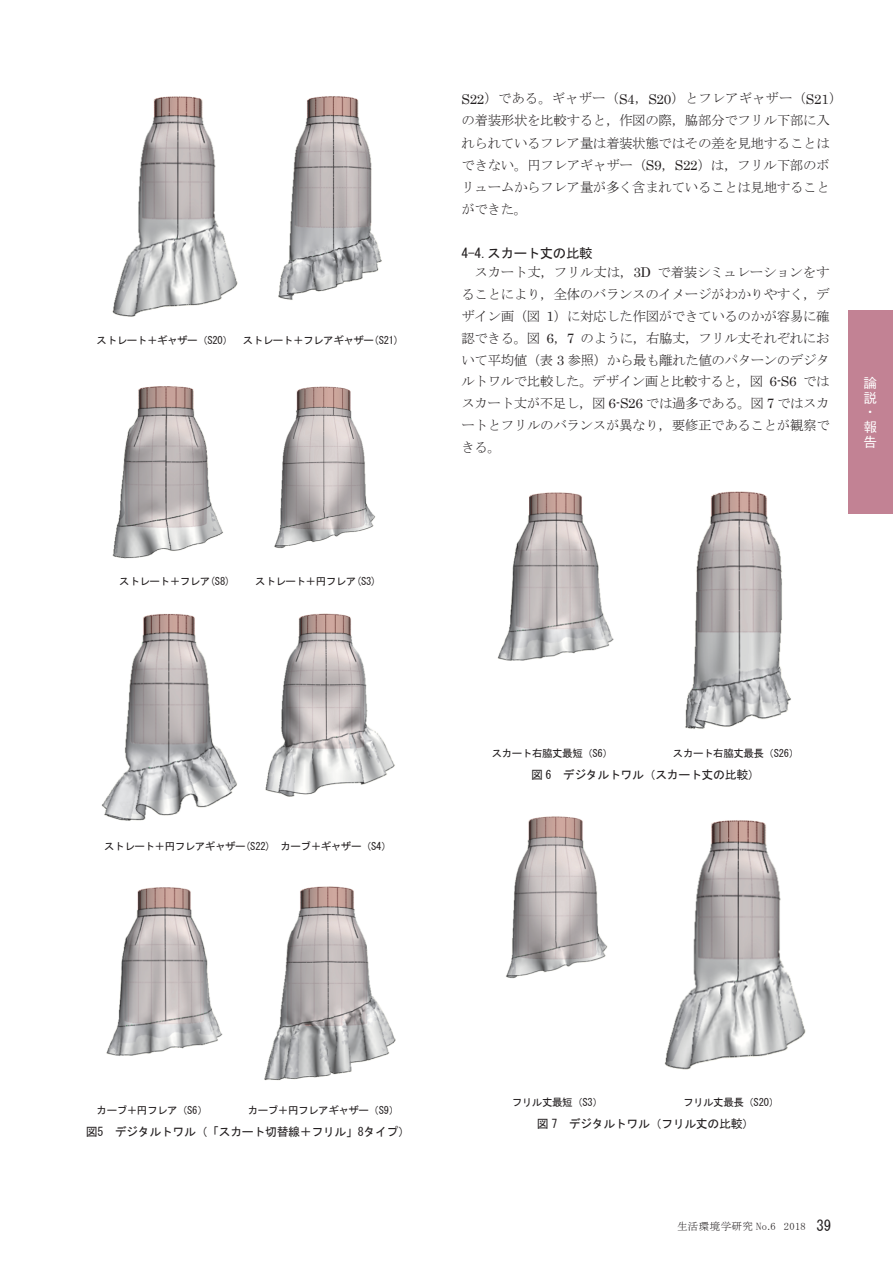
<style>
.page{position:relative;width:893px;height:1263px;background:#fff}
.page>*{position:absolute;margin:0;border:0;box-sizing:border-box;transform-origin:0 0}
.t1{font:13.5px/21.8px "MS Mincho";letter-spacing:-.025em;color:#231f20}
.t2{font:13.5px "MS Gothic";letter-spacing:-.035em;color:#231f20}
.t3{font:500 13.5px/14.9px "Gothic BBB Pro";color:#fff}
.t4{font:12px "MS Gothic";letter-spacing:-.03em;color:#231f20}
.t5{font:10.5px "MS Gothic";letter-spacing:-.04em;color:#231f20}
.t6{font:10.5px "MS Mincho";letter-spacing:.03em;color:#231f20}
.s1{font-family:"Century"}
.s2{font-family:"MS Gothic";font-size:15px}
</style>
<div class="page">
<div style="left:848px;top:310px;width:45px;height:204px;background:#c28294"></div>
<img style="left:112px;top:96px;width:126px;height:221px">
<img style="left:278px;top:96px;width:104px;height:204px">
<img style="left:112px;top:386px;width:111px;height:173px">
<img style="left:274px;top:386px;width:102px;height:163px">
<img style="left:685px;top:491px;width:106px;height:238px">
<img style="left:664px;top:820px;width:142px;height:250px">
<img style="left:497px;top:492px;width:117px;height:169px">
<img style="left:506px;top:816px;width:102px;height:163px">
<img style="left:265px;top:613px;width:130px;height:184px">
<img style="left:101px;top:613px;width:136px;height:208px">
<img style="left:264px;top:886px;width:132px;height:195px">
<img style="left:106px;top:887px;width:117px;height:169px">
<p class="t5" style="left:97px;top:335px;width:304px">ストレート＋ギャザー（S20） ストレート＋フレアギャザー(S21)</p>
<p class="t5" style="left:119px;top:576px;width:113px">ストレート＋フレア(S8)</p>
<p class="t5" style="left:255px;top:576px;width:123px">ストレート＋円フレア(S3)</p>
<p class="t5" style="left:104px;top:840px;width:289px">ストレート＋円フレアギャザー(S22) カーブ＋ギャザー（S4）</p>
<p class="t1" style="left:461px;top:88px;width:383px"><span class="s1">S22</span>）である。ギャザー（<span class="s1">S4</span>，<span class="s1">S20</span>）とフレアギャザー（<span class="s1">S21</span>）の着装形状を比較すると，作図の際，脇部分でフリル下部に入れられているフレア量は着装状態ではその差を見地することはできない。円フレアギャザー（<span class="s1">S9</span>，<span class="s1">S22</span>）は，フリル下部のボリュームからフレア量が多く含まれていることは見地することができた。</p>
<p class="t2" style="left:461px;top:246px;width:133px">4-4.スカート丈の比較</p>
<p class="t1" style="left:461px;top:262px;width:370px;text-align:justify;text-indent:13px">スカート丈，フリル丈は，<span class="s1">3D</span> で着装シミュレーションをすることにより，全体のバランスのイメージがわかりやすく，デザイン画（図 <span class="s1">1</span>）に対応した作図ができているのかが容易に確認できる。図 <span class="s1">6</span>，<span class="s1">7</span> のように，右脇丈，フリル丈それぞれにおいて平均値（表 <span class="s1">3</span> 参照）から最も離れた値のパターンのデジタルトワルで比較した。デザイン画と比較すると，図 <span class="s1">6-S6</span> ではスカート丈が不足し，図 <span class="s1">6-S26</span> では過多である。図 <span class="s1">7</span> ではスカートとフリルのバランスが異なり，要修正であることが観察できる。</p>
<p class="t3" style="left:864px;top:373px;width:15px">論説・報告</p>
<p class="t5" style="left:492px;top:747px;width:123px">スカート右脇丈最短（S6）</p>
<p class="t5" style="left:673px;top:747px;width:128px">スカート右脇丈最長（S26）</p>
<p class="t4" style="left:531px;top:768px;width:230px">図 6 デジタルトワル（スカート丈の比較）</p>
<p class="t5" style="left:97px;top:1105px;width:113px">カーブ＋円フレア（S6）</p>
<p class="t5" style="left:248px;top:1105px;width:153px">カーブ＋円フレアギャザー（S9）</p>
<p class="t4" style="left:86px;top:1125px;width:326px">図5 デジタルトワル（「スカート切替線＋フリル」8タイプ）</p>
<p class="t5" style="left:512px;top:1097px;width:93px">フリル丈最短（S3）</p>
<p class="t5" style="left:683px;top:1097px;width:98px">フリル丈最長（S20）</p>
<p class="t4" style="left:537px;top:1118px;width:219px">図 7 デジタルトワル（フリル丈の比較）</p>
<p class="t6" style="left:677px;top:1221px;width:156px">生活環境学研究 No.6 2018<span class="s2">　39</span></p>
</div>
